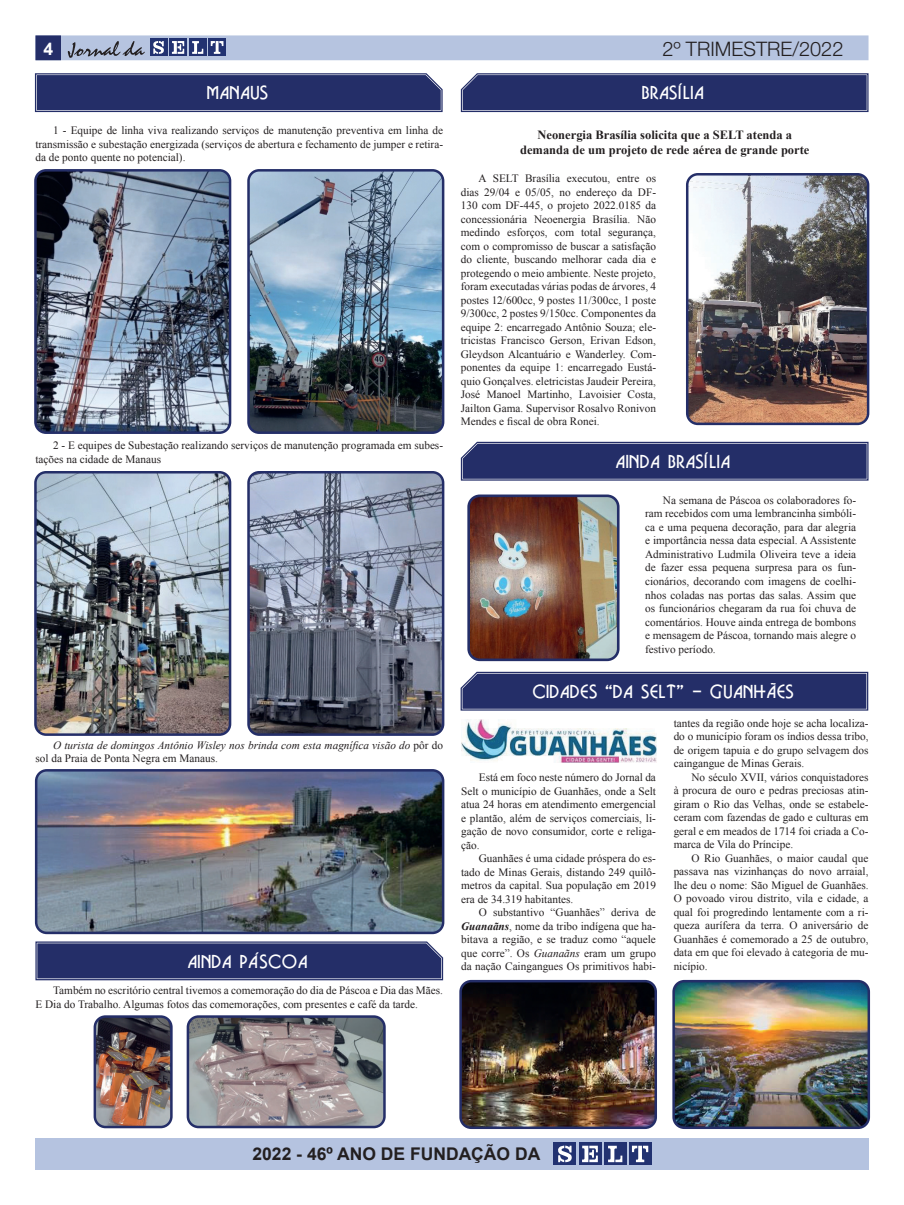
<style>
.page{position:relative;width:904px;height:1205px;background:#fff}
.page>*{position:absolute;margin:0;border:0;box-sizing:border-box;transform-origin:0 0}
.t1{font:300 20px "Helvetica Neue LT Std";color:#231f20}
.t2{font:17.5px "Bosanova Plain";letter-spacing:.05em;color:#fff}
.t3{font:700 17.5px "Arial";color:#231f20}
.t4{font:700 17.5px "Arial";color:#fff}
.t5{font:700 12.5px/15px "Times New Roman";color:#231f20;text-align:center}
.t6{font:11.25px/13.5px "Times New Roman";color:#231f20;text-align:justify}
.t7{font:italic 11.25px/13px "Times New Roman";color:#231f20}
.s1{font-style:normal}
.s2{font-weight:700;font-style:italic}
.s3{font-style:italic}
</style>
<div class="page">
<div style="left:36px;top:36px;width:831px;height:24px;background:#b6c4e0"></div>
<div style="left:35px;top:35px;width:833px;height:25px;border:1px solid #b6c4e0"></div>
<div style="left:36px;top:36px;width:24px;height:24px;background:#242e68"></div>
<div style="left:35px;top:35px;width:26px;height:25px;border:1px solid #242e68"></div>
<svg style="left:68px;top:41px;width:77px;height:17px"></svg>
<svg style="left:169px;top:39px;width:18px;height:17px"></svg>
<svg style="left:172px;top:41px;width:12px;height:13px"></svg>
<div style="left:150px;top:39px;width:17px;height:17px;background:#223271"></div>
<svg style="left:153px;top:41px;width:11px;height:13px"></svg>
<div style="left:189px;top:39px;width:17px;height:17px;background:#223271"></div>
<svg style="left:192px;top:41px;width:11px;height:13px"></svg>
<div style="left:208px;top:39px;width:18px;height:17px;background:#223271"></div>
<svg style="left:211px;top:41px;width:12px;height:13px"></svg>
<div style="left:35px;top:1137px;width:833px;height:32px;background:#b5c3e0"></div>
<div style="left:579px;top:1143px;width:22px;height:21px;background:#223271"></div>
<svg style="left:582px;top:1145px;width:16px;height:17px"></svg>
<div style="left:553px;top:1143px;width:23px;height:21px;background:#223271"></div>
<svg style="left:558px;top:1145px;width:13px;height:17px"></svg>
<svg style="left:604px;top:1143px;width:22px;height:21px"></svg>
<svg style="left:608px;top:1146px;width:14px;height:16px"></svg>
<svg style="left:629px;top:1143px;width:22px;height:21px"></svg>
<svg style="left:632px;top:1145px;width:16px;height:17px"></svg>
<img style="left:675px;top:983px;width:192px;height:143px">
<div style="left:672px;top:980px;width:198px;height:149px;border:2px solid #242e68;border-radius:11px"></div>
<svg style="left:460px;top:671px;width:408px;height:40px;background:#333d72"></svg>
<svg style="left:460px;top:73px;width:409px;height:40px;background:#333d72"></svg>
<svg style="left:460px;top:441px;width:409px;height:40px;background:#343d73"></svg>
<svg style="left:35px;top:941px;width:409px;height:40px;background:#333d73"></svg>
<svg style="left:34px;top:73px;width:409px;height:40px;background:#343d73"></svg>
<img style="left:37px;top:172px;width:191px;height:259px">
<div style="left:34px;top:169px;width:197px;height:265px;border:2px solid #242e68;border-radius:11px"></div>
<img style="left:250px;top:172px;width:192px;height:260px">
<div style="left:247px;top:169px;width:197px;height:265px;border:2px solid #242e68;border-radius:11px"></div>
<img style="left:37px;top:473px;width:192px;height:260px">
<div style="left:34px;top:471px;width:197px;height:265px;border:2px solid #242e68;border-radius:11px"></div>
<img style="left:250px;top:473px;width:192px;height:260px">
<div style="left:247px;top:471px;width:197px;height:265px;border:2px solid #242e68;border-radius:11px"></div>
<img style="left:38px;top:772px;width:405px;height:160px">
<div style="left:35px;top:769px;width:409px;height:165px;border:2px solid #242e68;border-radius:11px"></div>
<img style="left:689px;top:175px;width:178px;height:248px">
<div style="left:686px;top:173px;width:183px;height:252px;border:2px solid #242e68;border-radius:11px"></div>
<img style="left:471px;top:498px;width:147px;height:162px">
<div style="left:467px;top:494px;width:152px;height:167px;border:3px solid #242e68;border-radius:11px"></div>
<img style="left:461px;top:719px;width:195px;height:43px">
<img style="left:462px;top:983px;width:192px;height:143px">
<div style="left:459px;top:980px;width:198px;height:149px;border:2px solid #242e68;border-radius:11px"></div>
<img style="left:188px;top:1018px;width:195px;height:109px">
<div style="left:187px;top:1015px;width:199px;height:113px;border:2px solid #242e68;border-radius:11px"></div>
<img style="left:95px;top:1018px;width:75px;height:109px">
<div style="left:94px;top:1015px;width:79px;height:113px;border:2px solid #242e68;border-radius:11px"></div>
<h2 class="t4" style="left:44px;top:37px;width:11px">4</h2>
<h1 class="t1" style="left:662px;top:36px;width:182px">2º TRIMESTRE/2022</h1>
<h2 class="t2" style="left:207px;top:82px;width:62px">MANAUS</h2>
<p class="t6" style="left:35px;top:124px;width:409px;text-indent:18px">1 - Equipe de linha viva realizando serviços de manutenção preventiva em linha de transmissão e subestação energizada (serviços de abertura e fechamento de jumper e retira&shy;da de ponto quente no potencial).</p>
<p class="t6" style="left:35px;top:439px;width:409px;text-indent:18px">2 - E equipes de Subestação realizando serviços de manutenção programada em subes&shy;tações na cidade de Manaus</p>
<p class="t7" style="left:35px;top:738px;width:409px;text-indent:18px">O turista de domingos Antônio Wisley nos brinda com esta magnífica visão do <span class="s1">pôr do sol da Praia de Ponta Negra em Manaus.</span></p>
<h2 class="t2" style="left:188px;top:950px;width:121px">AINDA PÁSCOA</h2>
<p class="t6" style="left:35px;top:983px;width:409px;text-indent:18px">Também no escritório central tivemos a comemoração do dia de Páscoa e Dia das Mães.<br>E Dia do Trabalho. Algumas fotos das comemorações, com presentes e café da tarde.</p>
<h2 class="t2" style="left:642px;top:82px;width:63px">BRASÍLIA</h2>
<p class="t5" style="left:520px;top:127px;width:291px">Neonergia Brasília solicita que a SELT atenda a demanda de um projeto de rede aérea de grande porte</p>
<p class="t6" style="left:461px;top:171px;width:197px;text-indent:18px">A SELT Brasília executou, entre os dias 29/04 e 05/05, no endereço da DF-130 com DF-445, o projeto 2022.0185 da concessionária Neoenergia Brasília. Não medindo esforços, com total segurança, com o compromisso de buscar a satisfação do cliente, buscando melhorar cada dia e protegendo o meio ambiente. Neste projeto, foram executadas várias podas de árvores, 4 postes 12/600cc, 9 postes 11/300cc, 1 poste 9/300cc, 2 postes 9/150cc. Componentes da equipe 2: encarregado Antônio Souza; ele&shy;tricistas Francisco Gerson, Erivan Edson, Gleydson Alcantuário e Wanderley. Com&shy;ponentes da equipe 1: encarregado Eustá&shy;quio Gonçalves. eletricistas Jaudeir Pereira, José Manoel Martinho, Lavoisier Costa, Jailton Gama. Supervisor Rosalvo Ronivon Mendes e fiscal de obra Ronei.</p>
<h2 class="t2" style="left:616px;top:451px;width:115px">AINDA BRASÍLIA</h2>
<p class="t6" style="left:645px;top:493px;width:212px;text-indent:18px">Na semana de Páscoa os colaboradores fo&shy;ram recebidos com uma lembrancinha simbóli&shy;ca e uma pequena decoração, para dar alegria e importância nessa data especial. A Assistente Administrativo Ludmila Oliveira teve a ideia de fazer essa pequena surpresa para os fun&shy;cionários, decorando com imagens de coelhi&shy;nhos coladas nas portas das salas. Assim que os funcionários chegaram da rua foi chuva de comentários. Houve ainda entrega de bombons e mensagem de Páscoa, tornando mais alegre o festivo período.</p>
<h2 class="t2" style="left:533px;top:681px;width:262px">CIDADES “DA SELT” - GUANHÃES</h2>
<p class="t6" style="left:461px;top:770px;width:196px;text-indent:18px">Está em foco neste número do Jornal da Selt o município de Guanhães, onde a Selt atua 24 horas em atendimento emergencial e plantão, além de serviços comerciais, li&shy;gação de novo consumidor, corte e religa&shy;ção.</p>
<p class="t6" style="left:461px;top:851px;width:196px;text-indent:18px">Guanhães é uma cidade próspera do es&shy;tado de Minas Gerais, distando 249 quilô&shy;metros da capital. Sua população em 2019 era de 34.319 habitantes.</p>
<p class="t6" style="left:461px;top:905px;width:196px;text-indent:18px">O substantivo “Guanhães” deriva de <span class="s2">Guanaãns</span>, nome da tribo indígena que ha&shy;bitava a região, e se traduz como “aquele que corre”. Os <span class="s3">Guanaãns</span> eram um grupo da nação Caingangues Os primitivos habi-</p>
<p class="t6" style="left:673px;top:716px;width:196px">tantes da região onde hoje se acha localiza&shy;do o município foram os índios dessa tribo, de origem tapuia e do grupo selvagem dos caingangue de Minas Gerais.</p>
<p class="t6" style="left:673px;top:770px;width:196px;text-indent:18px">No século XVII, vários conquistadores à procura de ouro e pedras preciosas atin&shy;giram o Rio das Velhas, onde se estabele&shy;ceram com fazendas de gado e culturas em geral e em meados de 1714 foi criada a Co&shy;marca de Vila do Príncipe.</p>
<p class="t6" style="left:673px;top:851px;width:196px;text-indent:18px">O Rio Guanhães, o maior caudal que passava nas vizinhanças do novo arraial, lhe deu o nome: São Miguel de Guanhães.<br>O povoado virou distrito, vila e cidade, a qual foi progredindo lentamente com a ri&shy;queza aurífera da terra. O aniversário de Guanhães é comemorado a 25 de outubro, data em que foi elevado à categoria de mu&shy;nicípio.</p>
<h2 class="t3" style="left:252px;top:1142px;width:289px">2022 - 46º ANO DE FUNDAÇÃO DA</h2>
</div>
